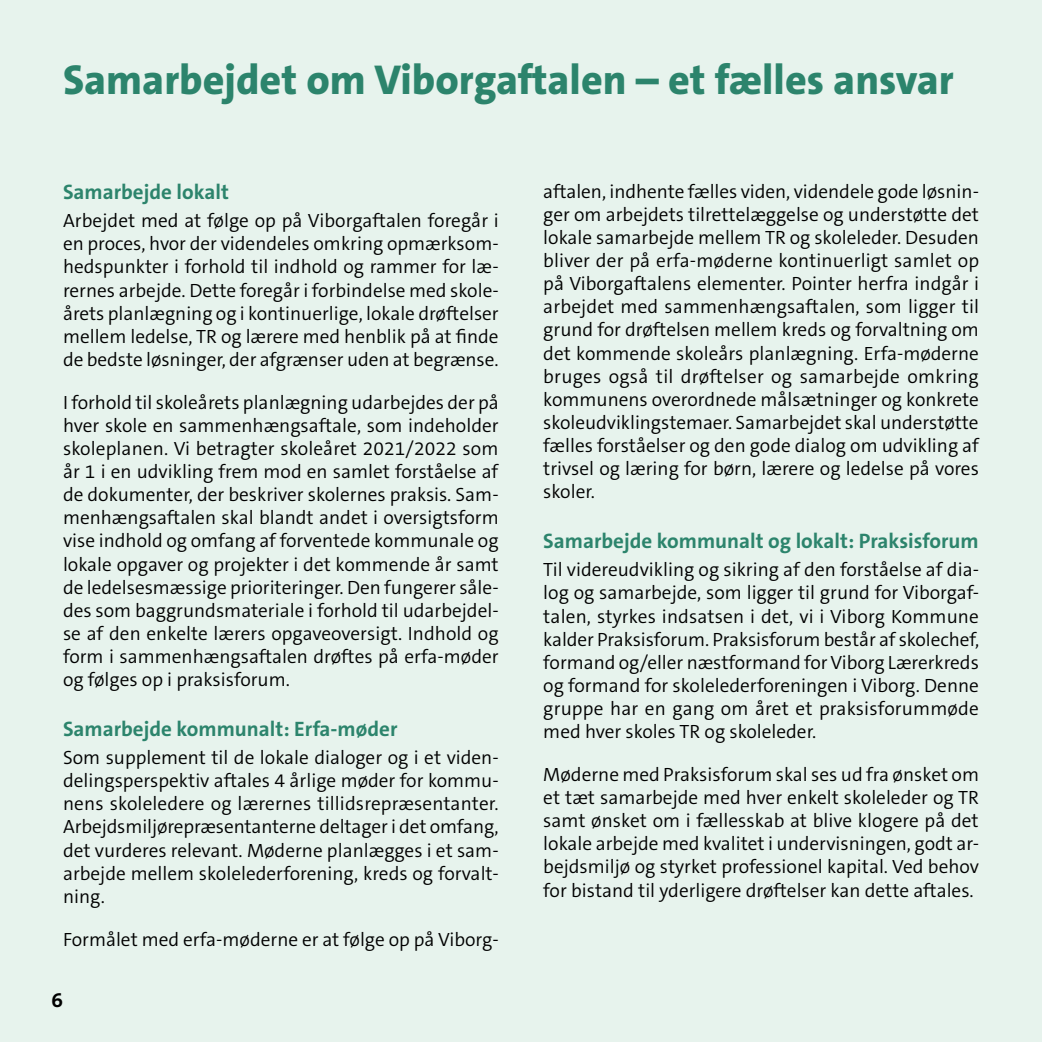
<style>
.page{position:relative;width:1042px;height:1042px;background:#e7f3ed}
.page>*{position:absolute;margin:0;border:0;box-sizing:border-box;transform-origin:0 0}
.Rubrikker_H2{font:800 42px "The Sans C5";color:#2c846c}
.Mellemrubrikker_H3{font:700 21px "The Sans C5";color:#2c846c}
.t1{font:700 21px "The Sans C5";color:#000}
.Brød_A{font:300 19.25px/23.1px "The Sans C5";color:#000;text-align:justify}
</style>
<div class="page">
<h2 class="Rubrikker_H2" style="left:63px;top:53px;width:892px">Samarbejdet om Viborgaftalen – et fælles ansvar</h2>
<h3 class="Mellemrubrikker_H3" style="left:63px;top:179px;width:167px">Samarbejde lokalt</h3>
<p class="Brød_A" style="left:63px;top:209px;width:437px">Arbejdet med at følge op på Viborgaftalen foregår i en proces, hvor der videndeles omkring opmærksom&shy;hedspunkter i forhold til indhold og rammer for læ&shy;rernes arbejde. Dette foregår i forbindelse med skole&shy;årets planlægning og i kontinuerlige, lokale drøftelser mellem ledelse, TR og lærere med henblik på at finde de bedste løsninger, der afgrænser uden at begrænse.</p>
<p class="Brød_A" style="left:63px;top:391px;width:437px">I forhold til skoleårets planlægning udarbejdes der på hver skole en sammenhængsaftale, som indeholder skoleplanen. Vi betragter skoleåret 2021/2022 som år 1 i en udvikling frem mod en samlet forståelse af de dokumenter, der beskriver skolernes praksis. Sam&shy;menhængsaftalen skal blandt andet i oversigtsform vise indhold og omfang af forventede kommunale og lokale opgaver og projekter i det kommende år samt de ledelsesmæssige prioriteringer. Den fungerer såle&shy;des som baggrundsmateriale i forhold til udarbejdel&shy;se af den enkelte lærers opgaveoversigt. Indhold og form i sammenhængsaftalen drøftes på erfa-møder og følges op i praksisforum.</p>
<h3 class="Mellemrubrikker_H3" style="left:63px;top:715px;width:336px">Samarbejde kommunalt: Erfa-møder</h3>
<p class="Brød_A" style="left:63px;top:746px;width:437px">Som supplement til de lokale dialoger og i et viden&shy;delingsperspektiv aftales 4 årlige møder for kommu&shy;nens skoleledere og lærernes tillidsrepræsentanter.<br>Arbejdsmiljørepræsentanterne deltager i det omfang, det vurderes relevant. Møderne planlægges i et sam&shy;arbejde mellem skolelederforening, kreds og forvalt&shy;ning.</p>
<p class="Brød_A" style="left:63px;top:928px;width:437px">Formålet med erfa-møderne er at følge op på Viborg-</p>
<p class="t1" style="left:51px;top:986px;width:13px">6</p>
<p class="Brød_A" style="left:543px;top:180px;width:437px">aftalen, indhente fælles viden, videndele gode løsnin&shy;ger om arbejdets tilrettelæggelse og understøtte det lokale samarbejde mellem TR og skoleleder. Desuden bliver der på erfa-møderne kontinuerligt samlet op på Viborgaftalens elementer. Pointer herfra indgår i arbejdet med sammenhængsaftalen, som ligger til grund for drøftelsen mellem kreds og forvaltning om det kommende skoleårs planlægning. Erfa-møderne bruges også til drøftelser og samarbejde omkring kommunens overordnede målsætninger og konkrete skoleudviklingstemaer. Samarbejdet skal understøtte fælles forståelser og den gode dialog om udvikling af trivsel og læring for børn, lærere og ledelse på vores skoler.</p>
<h3 class="Mellemrubrikker_H3" style="left:543px;top:528px;width:437px">Samarbejde kommunalt og lokalt: Praksisforum</h3>
<p class="Brød_A" style="left:543px;top:558px;width:437px">Til videreudvikling og sikring af den forståelse af dia&shy;log og samarbejde, som ligger til grund for Viborgaf&shy;talen, styrkes indsatsen i det, vi i Viborg Kommune kalder Praksisforum. Praksisforum består af skolechef, formand og/eller næstformand for Viborg Lærerkreds og formand for skolelederforeningen i Viborg. Denne gruppe har en gang om året et praksisforummøde med hver skoles TR og skoleleder.</p>
<p class="Brød_A" style="left:543px;top:763px;width:437px">Møderne med Praksisforum skal ses ud fra ønsket om et tæt samarbejde med hver enkelt skoleleder og TR samt ønsket om i fællesskab at blive klogere på det lokale arbejde med kvalitet i undervisningen, godt ar&shy;bejdsmiljø og styrket professionel kapital. Ved behov for bistand til yderligere drøftelser kan dette aftales.</p>
</div>
